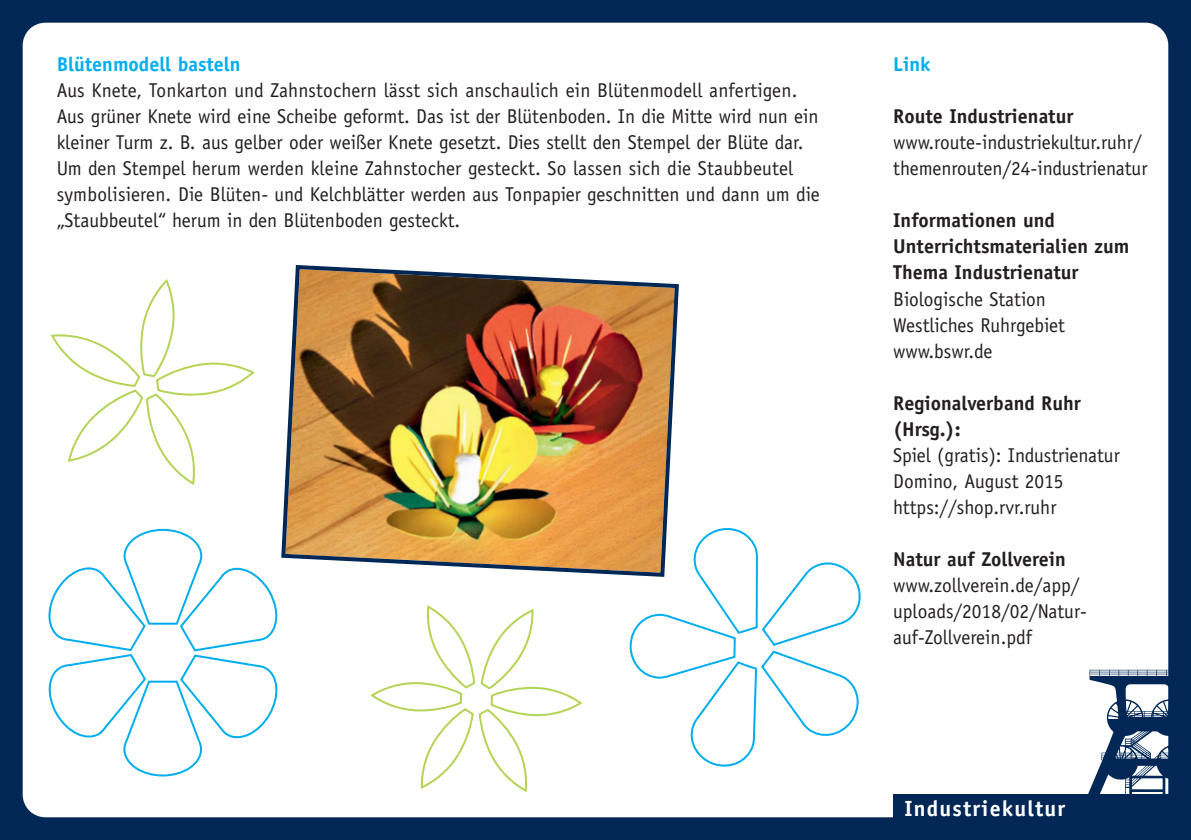
<style>
.page{position:relative;width:1191px;height:840px;background:#fff}
.page>*{position:absolute;margin:0;border:0;box-sizing:border-box;transform-origin:0 0}
.t1{font:700 22px "Officina Sans";letter-spacing:.055em;color:#fff}
.t2{font:20px/26px "Officina Sans";color:#231f20}
.t3{font:700 20px/26px "Officina Sans";color:#231f20}
.t4{font:700 20px "Officina Sans";color:#00aeef}
</style>
<div class="page">
<div style="left:0;top:0;width:1191px;height:839px;background:#002756"></div>
<div style="left:23px;top:23px;width:1145px;height:793px;background:#fff;border-radius:23px"></div>
<svg style="left:1088px;top:669px;width:80px;height:125px"></svg>
<div style="left:893px;top:794px;width:298px;height:45px;background:#002756"></div>
<img style="left:281px;top:265px;width:398px;height:311px">
<svg style="left:370px;top:605px;width:212px;height:186px"></svg>
<svg style="left:629px;top:527px;width:232px;height:240px"></svg>
<svg style="left:48px;top:528px;width:230px;height:248px"></svg>
<svg style="left:51px;top:279px;width:204px;height:206px"></svg>
<p class="t4" style="left:57px;top:52px;width:185px">Blütenmodell basteln</p>
<p class="t2" style="left:57px;top:77px;width:764px">Aus Knete, Tonkarton und Zahnstochern lässt sich anschaulich ein Blütenmodell anfertigen.<br>Aus grüner Knete wird eine Scheibe geformt. Das ist der Blütenboden. In die Mitte wird nun ein kleiner Turm z. B. aus gelber oder weißer Knete gesetzt. Dies stellt den Stempel der Blüte dar.<br>Um den Stempel herum werden kleine Zahnstocher gesteckt. So lassen sich die Staubbeutel symbolisieren. Die Blüten- und Kelchblätter werden aus Tonpapier geschnitten und dann um die „Staubbeutel“ herum in den Blütenboden gesteckt.</p>
<p class="t4" style="left:893px;top:52px;width:39px">Link</p>
<p class="t3" style="left:893px;top:103px;width:182px">Route Industrienatur</p>
<p class="t2" style="left:893px;top:129px;width:256px">www.route-industriekultur.ruhr/ themenrouten/24-industrienatur</p>
<p class="t3" style="left:893px;top:207px;width:238px">Informationen und<br>Unterrichtsmaterialien zum<br>Thema Industrienatur</p>
<p class="t2" style="left:893px;top:285px;width:173px">Biologische Station<br>Westliches Ruhrgebiet www.bswr.de</p>
<p class="t3" style="left:893px;top:389px;width:189px">Regionalverband Ruhr (Hrsg.):</p>
<p class="t2" style="left:893px;top:441px;width:228px">Spiel (gratis): Industrienatur<br>Domino, August 2015 https://shop.rvr.ruhr</p>
<p class="t3" style="left:893px;top:545px;width:174px">Natur auf Zollverein</p>
<p class="t2" style="left:893px;top:571px;width:195px">www.zollverein.de/app/ uploads/2018/02/Natur&shy;auf-Zollverein.pdf</p>
<p class="t1" style="left:904px;top:794px;width:162px">Industriekultur</p>
</div>
